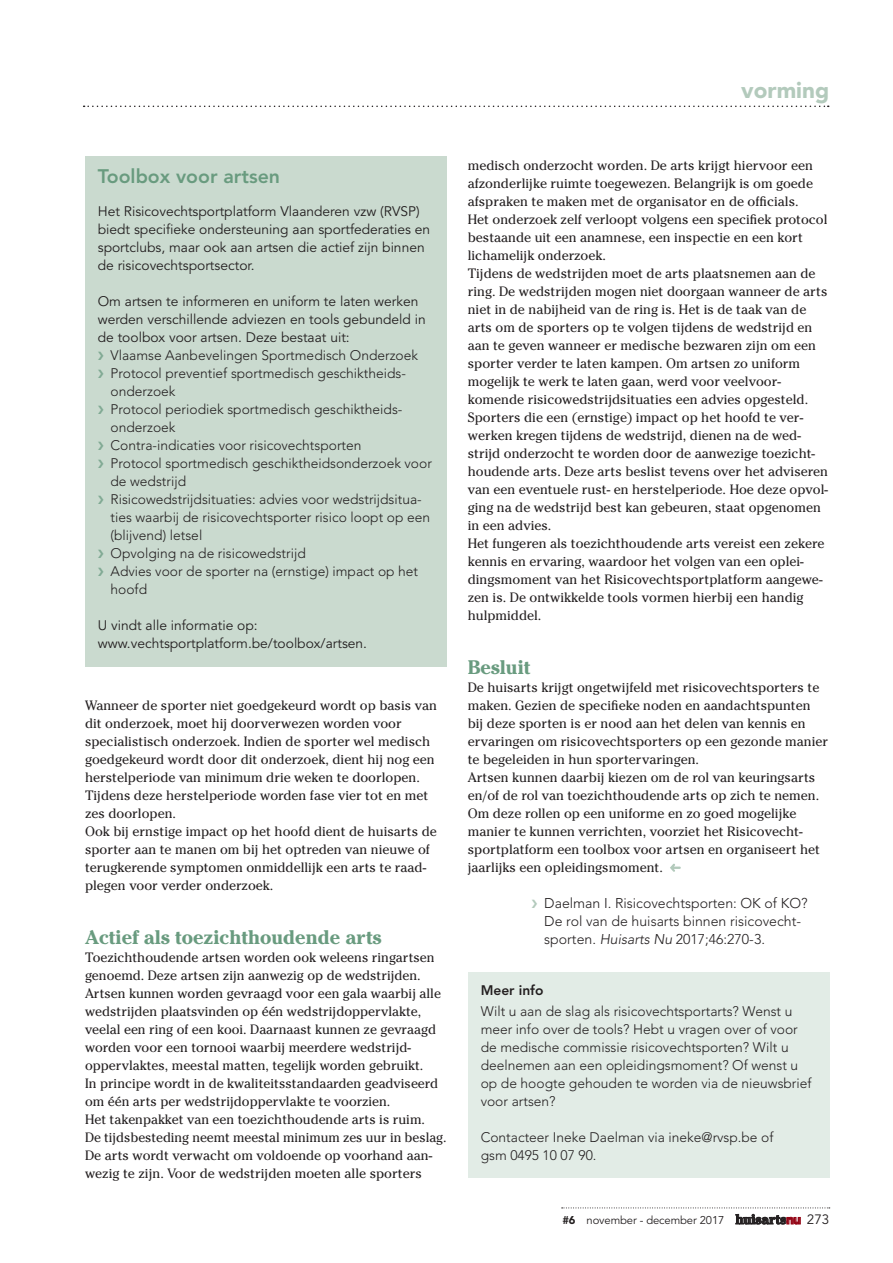
<style>
.page{position:relative;width:893px;height:1263px;background:#fff}
.page>*{position:absolute;margin:0;border:0;box-sizing:border-box;transform-origin:0 0}
.t1{font:900 22.5px "Avenir LT Std";color:#b3cabc}
.t2{font:700 19.5px "Cheltenham Std";color:#699b7f}
.t3{font:800 19.5px "Avenir LT Std";color:#699b7f}
.t4{font:300 14.1px/18px "Avenir LT Std";color:#231f20}
.t5{font:300 13.8px/18px "Avenir LT Std";color:#231f20}
.t6{font:13.8px/18px "Avenir LT Std";color:#231f20}
.t7{font:800 13.8px "Avenir LT Std";color:#231f20}
.t8{font:13.5px/18px "Cheltenham Std";color:#231f20}
.t9{font:11.25px "Avenir LT Std";letter-spacing:-.01em;color:#231f20}
.s1{color:#81aa94}
.s2{color:#b3cabc}
.s3{font-style:italic}
.s4{font-weight:900}
.s5{font-family:"Cheltenham Std";font-weight:700;font-size:13.5px}
.s6{font-weight:900;font-size:13.5px;color:#940415}
.s7{font-size:13.5px}
</style>
<div class="page">
<svg style="left:84px;top:106px;width:745px;height:1px"></svg>
<svg style="left:562px;top:1207px;width:268px;height:1px"></svg>
<svg style="left:735px;top:1214px;width:66px;height:10px"></svg>
<svg style="left:670px;top:864px;width:11px;height:8px"></svg>
<div style="left:85px;top:156px;width:361px;height:510px;background:#cadacf"></div>
<div style="left:468px;top:972px;width:361px;height:206px;background:#e2ece6"></div>
<h1 class="t1" style="left:741px;top:76px;width:89px">vorming</h1>
<h2 class="t3" style="left:98px;top:165px;width:184px">Toolbox voor artsen</h2>
<p class="t6" style="left:98px;top:203px;width:334px">Het Risicovechtsportplatform Vlaanderen vzw (RVSP) biedt specifieke ondersteuning aan sportfederaties en sportclubs, maar ook aan artsen die actief zijn binnen de risicovechtsportsector.</p>
<p class="t6" style="left:98px;top:293px;width:322px">Om artsen te informeren en uniform te laten werken</p>
<p class="t6" style="left:98px;top:311px;width:329px">werden verschillende adviezen en tools gebundeld in</p>
<p class="t6" style="left:98px;top:329px;width:253px">de toolbox voor artsen. Deze bestaat uit:</p>
<p class="t5" style="left:98px;top:347px;width:322px"><span class="s1">❯</span> Vlaamse Aanbevelingen Sportmedisch Onderzoek</p>
<p class="t5" style="left:98px;top:365px;width:309px"><span class="s1">❯</span> Protocol preventief sportmedisch geschiktheids-</p>
<p class="t5" style="left:111px;top:383px;width:66px">onderzoek</p>
<p class="t5" style="left:98px;top:401px;width:305px"><span class="s1">❯</span> Protocol periodiek sportmedisch geschiktheids-</p>
<p class="t5" style="left:111px;top:419px;width:66px">onderzoek</p>
<p class="t5" style="left:98px;top:437px;width:265px"><span class="s1">❯</span> Contra-indicaties voor risicovechtsporten</p>
<p class="t5" style="left:98px;top:455px;width:336px"><span class="s1">❯</span> Protocol sportmedisch geschiktheidsonderzoek voor</p>
<p class="t5" style="left:111px;top:473px;width:77px">de wedstrijd</p>
<p class="t5" style="left:98px;top:491px;width:326px"><span class="s1">❯</span> Risicowedstrijdsituaties: advies voor wedstrijdsitua-</p>
<p class="t5" style="left:111px;top:509px;width:321px">ties waarbij de risicovechtsporter risico loopt op een</p>
<p class="t5" style="left:111px;top:527px;width:93px">(blijvend) letsel</p>
<p class="t5" style="left:98px;top:545px;width:210px"><span class="s1">❯</span> Opvolging na de risicowedstrijd</p>
<p class="t5" style="left:98px;top:563px;width:322px"><span class="s1">❯</span> Advies voor de sporter na (ernstige) impact op het</p>
<p class="t5" style="left:111px;top:581px;width:38px">hoofd</p>
<p class="t6" style="left:98px;top:617px;width:271px">U vindt alle informatie op: www.vechtsportplatform.be/toolbox/artsen.</p>
<p class="t8" style="left:85px;top:696px;width:353px">Wanneer de sporter niet goedgekeurd wordt op basis van dit onderzoek, moet hij doorverwezen worden voor specialistisch onderzoek. Indien de sporter wel medisch goedgekeurd wordt door dit onderzoek, dient hij nog een herstelperiode van minimum drie weken te doorlopen.<br>Tijdens deze herstelperiode worden fase vier tot en met zes doorlopen.<br>Ook bij ernstige impact op het hoofd dient de huisarts de sporter aan te manen om bij het optreden van nieuwe of terugkerende symptomen onmiddellijk een arts te raad&shy;plegen voor verder onderzoek.</p>
<h2 class="t2" style="left:85px;top:925px;width:298px">Actief als toezichthoudende arts</h2>
<p class="t8" style="left:85px;top:948px;width:363px">Toezichthoudende artsen worden ook weleens ringartsen genoemd. Deze artsen zijn aanwezig op de wedstrijden.<br>Artsen kunnen worden gevraagd voor een gala waarbij alle wedstrijden plaatsvinden op één wedstrijdoppervlakte, veelal een ring of een kooi. Daarnaast kunnen ze gevraagd worden voor een tornooi waarbij meerdere wedstrijd&shy;oppervlaktes, meestal matten, tegelijk worden gebruikt.<br>In principe wordt in de kwaliteitsstandaarden geadviseerd om één arts per wedstrijdoppervlakte te voorzien.<br>Het takenpakket van een toezichthoudende arts is ruim.<br>De tijdsbesteding neemt meestal minimum zes uur in beslag.<br>De arts wordt verwacht om voldoende op voorhand aan&shy;wezig te zijn. Voor de wedstrijden moeten alle sporters</p>
<p class="t8" style="left:468px;top:156px;width:362px">medisch onderzocht worden. De arts krijgt hiervoor een afzonderlijke ruimte toegewezen. Belangrijk is om goede afspraken te maken met de organisator en de officials.<br>Het onderzoek zelf verloopt volgens een specifiek protocol bestaande uit een anamnese, een inspectie en een kort lichamelijk onderzoek.<br>Tijdens de wedstrijden moet de arts plaatsnemen aan de ring. De wedstrijden mogen niet doorgaan wanneer de arts niet in de nabijheid van de ring is. Het is de taak van de arts om de sporters op te volgen tijdens de wedstrijd en aan te geven wanneer er medische bezwaren zijn om een sporter verder te laten kampen. Om artsen zo uniform mogelijk te werk te laten gaan, werd voor veelvoor&shy;komende risicowedstrijdsituaties een advies opgesteld.<br>Sporters die een (ernstige) impact op het hoofd te ver&shy;werken kregen tijdens de wedstrijd, dienen na de wed&shy;strijd onderzocht te worden door de aanwezige toezicht&shy;houdende arts. Deze arts beslist tevens over het adviseren van een eventuele rust- en herstelperiode. Hoe deze opvol&shy;ging na de wedstrijd best kan gebeuren, staat opgenomen in een advies.<br>Het fungeren als toezichthoudende arts vereist een zekere kennis en ervaring, waardoor het volgen van een oplei&shy;dingsmoment van het Risicovechtsportplatform aangewe&shy;zen is. De ontwikkelde tools vormen hierbij een handig hulpmiddel.</p>
<h2 class="t2" style="left:468px;top:655px;width:64px">Besluit</h2>
<p class="t8" style="left:468px;top:678px;width:362px">De huisarts krijgt ongetwijfeld met risicovechtsporters te maken. Gezien de specifieke noden en aandachtspunten bij deze sporten is er nood aan het delen van kennis en ervaringen om risicovechtsporters op een gezonde manier te begeleiden in hun sportervaringen.<br>Artsen kunnen daarbij kiezen om de rol van keuringsarts en/of de rol van toezichthoudende arts op zich te nemen.<br>Om deze rollen op een uniforme en zo goed mogelijke manier te kunnen verrichten, voorziet het Risicovecht&shy;sportplatform een toolbox voor artsen en organiseert het jaarlijks een opleidingsmoment.</p>
<p class="t4" style="left:544px;top:894px;width:265px;text-indent:-13px"><span class="s2">❯</span> Daelman I. Risicovechtsporten: OK of KO?<br>De rol van de huisarts binnen risicovecht&shy;sporten. <span class="s3">Huisarts Nu</span> 2017;46:270-3.</p>
<p class="t7" style="left:481px;top:982px;width:64px">Meer info</p>
<p class="t5" style="left:481px;top:1002px;width:332px">Wilt u aan de slag als risicovechtsportarts? Wenst u meer info over de tools? Hebt u vragen over of voor de medische commissie risicovechtsporten? Wilt u deelnemen aan een opleidingsmoment? Of wenst u op de hoogte gehouden te worden via de nieuwsbrief voor artsen?</p>
<p class="t5" style="left:481px;top:1128px;width:294px">Contacteer Ineke Daelman via ineke@rvsp.be of gsm 0495 10 07 90.</p>
<p class="t9" style="left:562px;top:1214px;width:268px"><span class="s4">#6</span> november - december 2017 <span class="s5">huisarts</span><span class="s6">nu</span> <span class="s7">273</span></p>
</div>
